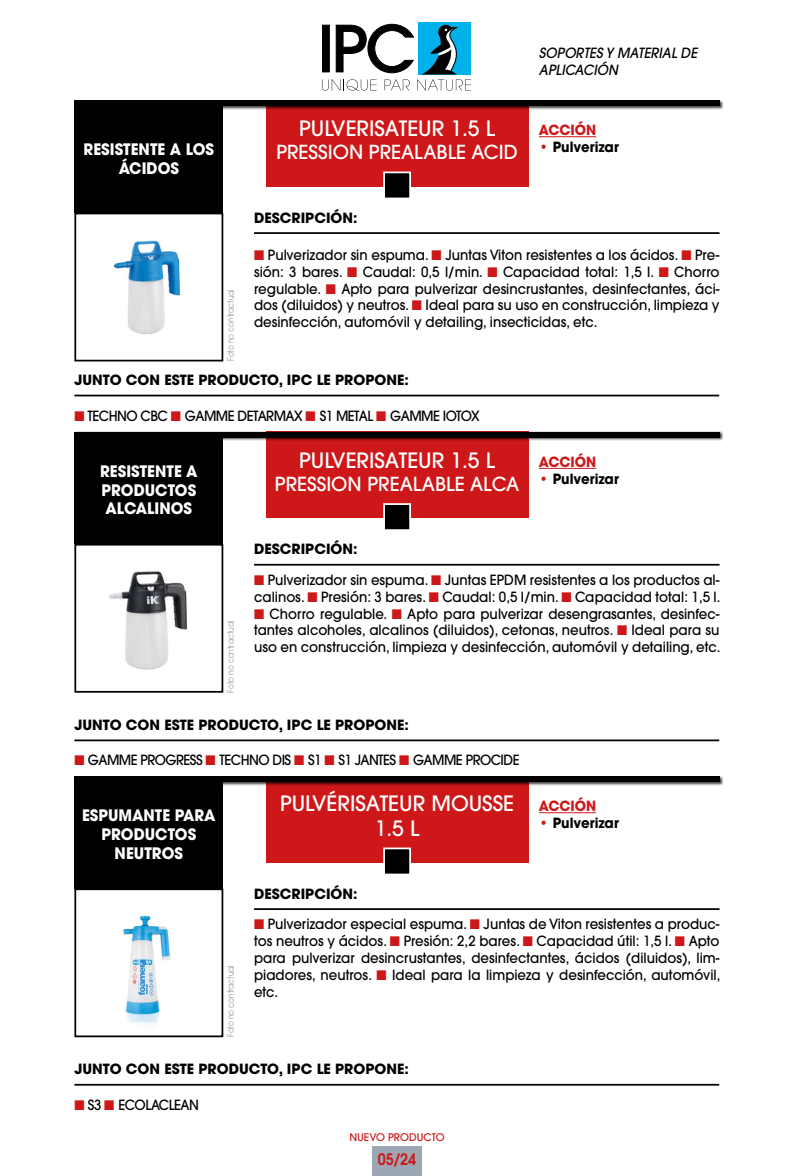
<style>
.page{position:relative;width:794px;height:1176px;background:#fff}
.page>*{position:absolute;margin:0;border:0;box-sizing:border-box;transform-origin:0 0}
.t1{font:500 21px/25.2px "ITC Avant Garde Std";color:#fff;text-align:center}
.t2{font:500 19.25px "ITC Avant Garde Std";color:#fff}
.t3{font:700 15.75px/18.9px "ITC Avant Garde Std";color:#fff;text-align:center;scale:.95 1}
.t4{font:600 15.75px "ITC Avant Garde Std";color:#cd1719;scale:.9 1}
.t5{font:500 14px/16.8px "ITC Avant Garde Std";color:#000;text-align:justify;scale:.95 1}
.t6{font:700 14px "ITC Avant Garde Std";color:#000}
.t7{font:500 14px "ITC Avant Garde Std";letter-spacing:-.04em;color:#000;scale:.95 1}
.t8{font:700 14px "ITC Avant Garde Std";color:#000;scale:.95 1}
.t9{font:italic 500 14px/16.8px "ITC Avant Garde Std";color:#000;scale:.95 1}
.t10{font:700 14px "ITC Avant Garde Std";color:#cd1719;scale:.95 1}
.t11{font:500 10.5px "ITC Avant Garde Std";color:#cd1719}
.t12{font:8.75px "ITC Avant Garde Std";color:#91989c;scale:.85 1}
.s1{color:#cd1719}
</style>
<div class="page">
<div style="left:372px;top:1146px;width:50px;height:30px;background:#9ca7b3"></div>
<div style="left:418px;top:22px;width:53px;height:52px;background:#00b1eb"></div>
<svg style="left:322px;top:24px;width:149px;height:67px"></svg>
<div style="left:266px;top:432px;width:262px;height:86px;background:#cd1719"></div>
<div style="left:266px;top:776px;width:262px;height:86px;background:#cd1719"></div>
<div style="left:266px;top:100px;width:262px;height:86px;background:#cd1719"></div>
<div style="left:384px;top:504px;width:26px;height:26px;background:#000"></div>
<div style="left:383px;top:503px;width:28px;height:28px;border:2px solid #fff"></div>
<div style="left:384px;top:848px;width:26px;height:26px;background:#000"></div>
<div style="left:383px;top:847px;width:28px;height:28px;border:2px solid #fff"></div>
<div style="left:384px;top:172px;width:26px;height:26px;background:#000"></div>
<div style="left:383px;top:171px;width:28px;height:28px;border:2px solid #fff"></div>
<hr style="left:74px;top:739px;width:645px;height:2px;background:#000">
<hr style="left:74px;top:1084px;width:645px;height:1px;background:#000">
<hr style="left:74px;top:395px;width:645px;height:1px;background:#000">
<hr style="left:254px;top:564px;width:465px;height:1px;background:#000">
<hr style="left:254px;top:908px;width:465px;height:2px;background:#000">
<hr style="left:254px;top:232px;width:465px;height:2px;background:#000">
<hr style="left:539px;top:468px;width:57px;height:1px;background:#cd1719">
<hr style="left:539px;top:812px;width:57px;height:1px;background:#cd1719">
<hr style="left:539px;top:136px;width:57px;height:1px;background:#cd1719">
<div style="left:74px;top:431px;width:649px;height:10px;background:#000;opacity:.75"></div>
<div style="left:74px;top:432px;width:645px;height:5px;background:#000"></div>
<div style="left:74px;top:775px;width:649px;height:10px;background:#000;opacity:.75"></div>
<div style="left:74px;top:776px;width:645px;height:6px;background:#000"></div>
<div style="left:74px;top:99px;width:649px;height:10px;background:#000;opacity:.75"></div>
<div style="left:74px;top:100px;width:645px;height:6px;background:#000"></div>
<img style="left:113px;top:240px;width:67px;height:95px">
<div style="left:74px;top:213px;width:149px;height:148px;border:2px solid #000"></div>
<img style="left:108px;top:571px;width:80px;height:99px">
<div style="left:74px;top:544px;width:149px;height:149px;border:2px solid #000"></div>
<img style="left:122px;top:915px;width:49px;height:108px">
<div style="left:74px;top:888px;width:149px;height:149px;border:2px solid #000"></div>
<div style="left:74px;top:104px;width:149px;height:108px;background:#000"></div>
<div style="left:74px;top:436px;width:149px;height:108px;background:#000"></div>
<div style="left:74px;top:780px;width:149px;height:108px;background:#000"></div>
<p class="t3" style="left:84px;top:139px;width:139px">RESISTENTE A LOS<br>ÁCIDOS</p>
<p class="t12" style="left:225px;top:361px;width:86px;rotate:-90deg">Foto no contractual</p>
<p class="t1" style="left:299px;top:116px;width:197px">PULVERISATEUR 1.5 L</p>
<p class="t2" style="left:276px;top:140px;width:243px">PRESSION PREALABLE ACID</p>
<p class="t6" style="left:254px;top:208px;width:105px">DESCRIPCIÓN:</p>
<p class="t9" style="left:539px;top:44px;width:168px">SOPORTES Y MATERIAL DE<br>APLICACIÓN</p>
<p class="t10" style="left:539px;top:121px;width:62px">ACCIÓN</p>
<p class="t8" style="left:539px;top:138px;width:86px"><span class="s1">•</span> Pulverizar</p>
<p class="t5" style="left:254px;top:246px;width:491px"><span class="s1">■</span> Pulverizador sin espuma. <span class="s1">■</span> Juntas Viton resistentes a los ácidos. <span class="s1">■</span> Pre&shy;sión: 3 bares. <span class="s1">■</span> Caudal: 0,5 l/min. <span class="s1">■</span> Capacidad total: 1,5 l. <span class="s1">■</span> Chorro regulable. <span class="s1">■</span> Apto para pulverizar desincrustantes, desinfectantes, áci&shy;dos (diluidos) y neutros. <span class="s1">■</span> Ideal para su uso en construcción, limpieza y desinfección, automóvil y detailing, insecticidas, etc.</p>
<p class="t6" style="left:74px;top:370px;width:336px">JUNTO CON ESTE PRODUCTO, IPC LE PROPONE:</p>
<p class="t7" style="left:74px;top:407px;width:428px"><span class="s1">■</span> TECHNO CBC <span class="s1">■</span> GAMME DETARMAX <span class="s1">■</span> S1 METAL <span class="s1">■</span> GAMME IOTOX</p>
<p class="t3" style="left:100px;top:461px;width:104px;text-align:justify">RESISTENTE A PRODUCTOS ALCALINOS</p>
<p class="t1" style="left:299px;top:447px;width:197px">PULVERISATEUR 1.5 L</p>
<p class="t2" style="left:275px;top:471px;width:246px">PRESSION PREALABLE ALCA</p>
<p class="t6" style="left:254px;top:540px;width:105px">DESCRIPCIÓN:</p>
<p class="t10" style="left:539px;top:452px;width:62px">ACCIÓN</p>
<p class="t8" style="left:539px;top:469px;width:86px"><span class="s1">•</span> Pulverizar</p>
<p class="t12" style="left:225px;top:693px;width:86px;rotate:-90deg">Foto no contractual</p>
<p class="t5" style="left:254px;top:571px;width:492px"><span class="s1">■</span> Pulverizador sin espuma. <span class="s1">■</span> Juntas EPDM resistentes a los productos al&shy;calinos. <span class="s1">■</span> Presión: 3 bares. <span class="s1">■</span> Caudal: 0,5 l/min. <span class="s1">■</span> Capacidad total: 1,5 l.</p>
<p class="t5" style="left:254px;top:605px;width:492px"><span class="s1">■</span> Chorro regulable. <span class="s1">■</span> Apto para pulverizar desengrasantes, desinfec&shy;tantes alcoholes, alcalinos (diluidos), cetonas, neutros. <span class="s1">■</span> Ideal para su uso en construcción, limpieza y desinfección, automóvil y detailing, etc.</p>
<p class="t6" style="left:74px;top:715px;width:336px">JUNTO CON ESTE PRODUCTO, IPC LE PROPONE:</p>
<p class="t7" style="left:74px;top:751px;width:470px"><span class="s1">■</span> GAMME PROGRESS <span class="s1">■</span> TECHNO DIS <span class="s1">■</span> S1 <span class="s1">■</span> S1 JANTES <span class="s1">■</span> GAMME PROCIDE</p>
<p class="t3" style="left:82px;top:805px;width:142px">ESPUMANTE PARA<br>PRODUCTOS<br>NEUTROS</p>
<p class="t1" style="left:280px;top:790px;width:236px">PULVÉRISATEUR MOUSSE<br>1.5 L</p>
<p class="t6" style="left:254px;top:884px;width:105px">DESCRIPCIÓN:</p>
<p class="t10" style="left:539px;top:797px;width:62px">ACCIÓN</p>
<p class="t8" style="left:539px;top:813px;width:86px"><span class="s1">•</span> Pulverizar</p>
<p class="t12" style="left:225px;top:1037px;width:86px;rotate:-90deg">Foto no contractual</p>
<p class="t5" style="left:254px;top:915px;width:492px"><span class="s1">■</span> Pulverizador especial espuma. <span class="s1">■</span> Juntas de Viton resistentes a produc&shy;tos neutros y ácidos. <span class="s1">■</span> Presión: 2,2 bares. <span class="s1">■</span> Capacidad útil: 1,5 l. <span class="s1">■</span> Apto para pulverizar desincrustantes, desinfectantes, ácidos (diluidos), lim&shy;piadores, neutros. <span class="s1">■</span> Ideal para la limpieza y desinfección, automóvil, etc.</p>
<p class="t6" style="left:74px;top:1059px;width:336px">JUNTO CON ESTE PRODUCTO, IPC LE PROPONE:</p>
<p class="t7" style="left:74px;top:1095px;width:133px"><span class="s1">■</span> S3 <span class="s1">■</span> ECOLACLEAN</p>
<p class="t11" style="left:349px;top:1130px;width:97px">NUEVO PRODUCTO</p>
<p class="t4" style="left:378px;top:1149px;width:44px">05/24</p>
</div>
